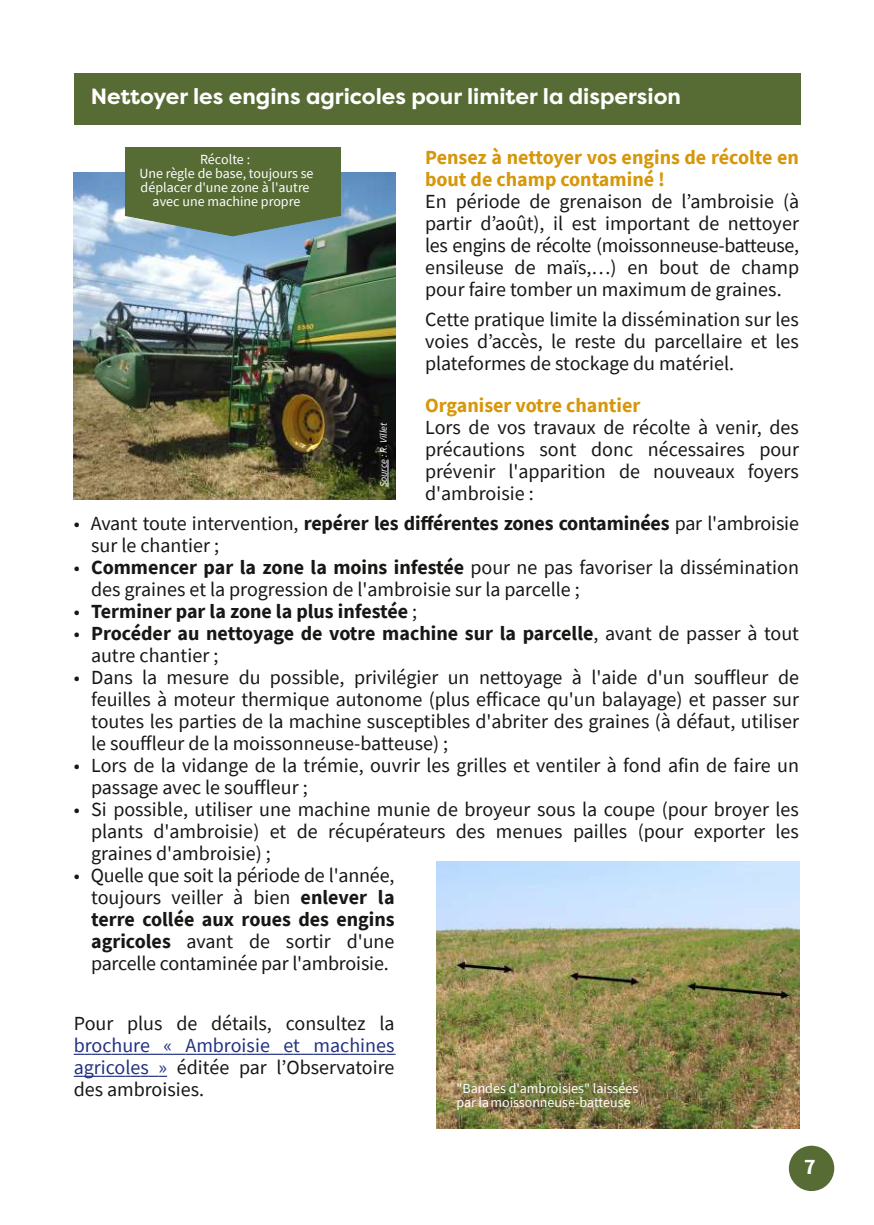
<style>
.page{position:relative;width:874px;height:1225px;background:#fff}
.page>*{position:absolute;margin:0;border:0;box-sizing:border-box;transform-origin:0 0}
.t1{font:700 22px "Filson Pro";color:#fff}
.t2{font:700 22px "Source Sans Pro";color:#fff}
.t3{font:20px/22px "Source Sans Pro";letter-spacing:-.005em;color:#181715;text-align:justify}
.t4{font:700 20px/22px "Source Sans Pro";color:#181715}
.t5{font:700 20px/22px "Source Sans Pro";letter-spacing:-.005em;color:#d6970a}
.t6{font:20px/22px "Source Sans Pro";color:#243282;text-align:justify}
.t7{font:14px/14px "Source Sans Pro";letter-spacing:-.005em;color:#fff;text-align:center}
.t8{font:italic 10px "Source Sans Pro";letter-spacing:-.01em;color:#fff}
.s1{font-weight:700}
.s2{font-weight:400}
.s3{color:#181715}
</style>
<div class="page">
<div style="left:788px;top:1145px;width:45px;height:46px;background:#576b35;border-radius:50%"></div>
<div style="left:74px;top:74px;width:725px;height:51px;background:#576b35"></div>
<svg style="left:74px;top:1053px;width:321px;height:2px"></svg>
<svg style="left:74px;top:1075px;width:93px;height:2px"></svg>
<img style="left:74px;top:172px;width:321px;height:328px">
<div style="left:125px;top:147px;width:215px;height:68px;background:#576b35"></div>
<svg style="left:124px;top:214px;width:217px;height:23px;background:#728f82"></svg>
<svg style="left:387px;top:459px;width:1px;height:28px"></svg>
<img style="left:436px;top:861px;width:362px;height:267px">
<p class="t1" style="left:91px;top:88px;width:591px">Nettoyer les engins agricoles pour limiter la dispersion</p>
<p class="t5" style="left:425px;top:146px;width:375px">Pensez à nettoyer vos engins de récolte en bout de champ contaminé !</p>
<p class="t3" style="left:425px;top:190px;width:375px">En période de grenaison de l’ambroisie (à partir d’août), il est important de nettoyer les engins de récolte (moissonneuse-batteuse, ensileuse de maïs,…) en bout de champ pour faire tomber un maximum de graines.</p>
<p class="t3" style="left:425px;top:308px;width:375px">Cette pratique limite la dissémination sur les voies d’accès, le reste du parcellaire et les plateformes de stockage du matériel.</p>
<p class="t5" style="left:425px;top:394px;width:217px">Organiser votre chantier</p>
<p class="t3" style="left:425px;top:416px;width:375px">Lors de vos travaux de récolte à venir, des précautions sont donc nécessaires pour prévenir l'apparition de nouveaux foyers d'ambroisie :</p>
<p class="t3" style="left:91px;top:512px;width:709px;text-indent:-17px">• Avant toute intervention, <span class="s1">repérer les différentes zones contaminées</span> par l'ambroisie sur le chantier ;</p>
<p class="t3" style="left:91px;top:556px;width:709px;text-indent:-17px">• <span class="s1">Commencer par la zone la moins infestée</span> pour ne pas favoriser la dissémination des graines et la progression de l'ambroisie sur la parcelle ;</p>
<p class="t4" style="left:74px;top:600px;width:345px"><span class="s2">•</span> Terminer par la zone la plus infestée <span class="s2">;</span></p>
<p class="t4" style="left:91px;top:622px;width:709px;text-indent:-17px"><span class="s2">•</span> Procéder au nettoyage de votre machine sur la parcelle<span class="s2">, avant de passer à tout autre chantier ;</span></p>
<p class="t3" style="left:91px;top:666px;width:709px;text-indent:-17px">• Dans la mesure du possible, privilégier un nettoyage à l'aide d'un souffleur de feuilles à moteur thermique autonome (plus efficace qu'un balayage) et passer sur toutes les parties de la machine susceptibles d'abriter des graines (à défaut, utiliser le souffleur de la moissonneuse-batteuse) ;</p>
<p class="t3" style="left:91px;top:754px;width:709px;text-indent:-17px">• Lors de la vidange de la trémie, ouvrir les grilles et ventiler à fond afin de faire un passage avec le souffleur ;</p>
<p class="t3" style="left:91px;top:798px;width:709px;text-indent:-17px">• Si possible, utiliser une machine munie de broyeur sous la coupe (pour broyer les plants d'ambroisie) et de récupérateurs des menues pailles (pour exporter les graines d'ambroisie) ;</p>
<p class="t3" style="left:91px;top:864px;width:305px;text-indent:-17px">• Quelle que soit la période de l'année, toujours veiller à bien <span class="s1">enlever la terre collée aux roues des engins agricoles</span> avant de sortir d'une parcelle contaminée par l'ambroisie.</p>
<p class="t7" style="left:139px;top:152px;width:175px">Récolte :<br>Une règle de base, toujours se déplacer d'une zone à l'autre avec une machine propre</p>
<p class="t8" style="left:377px;top:487px;width:66px;rotate:-90deg">Source : R. Villet</p>
<p class="t3" style="left:74px;top:1012px;width:322px">Pour plus de détails, consultez la</p>
<p class="t6" style="left:74px;top:1034px;width:322px">brochure « Ambroisie et machines agricoles » <span class="s3">éditée par l’Observatoire des ambroisies.</span></p>
<p class="t7" style="left:456px;top:1081px;width:183px;text-align:left">"Bandes d'ambroisies" laissées par lamoissonneuse-batteuse</p>
<p class="t2" style="left:803px;top:1152px;width:13px">7</p>
</div>
